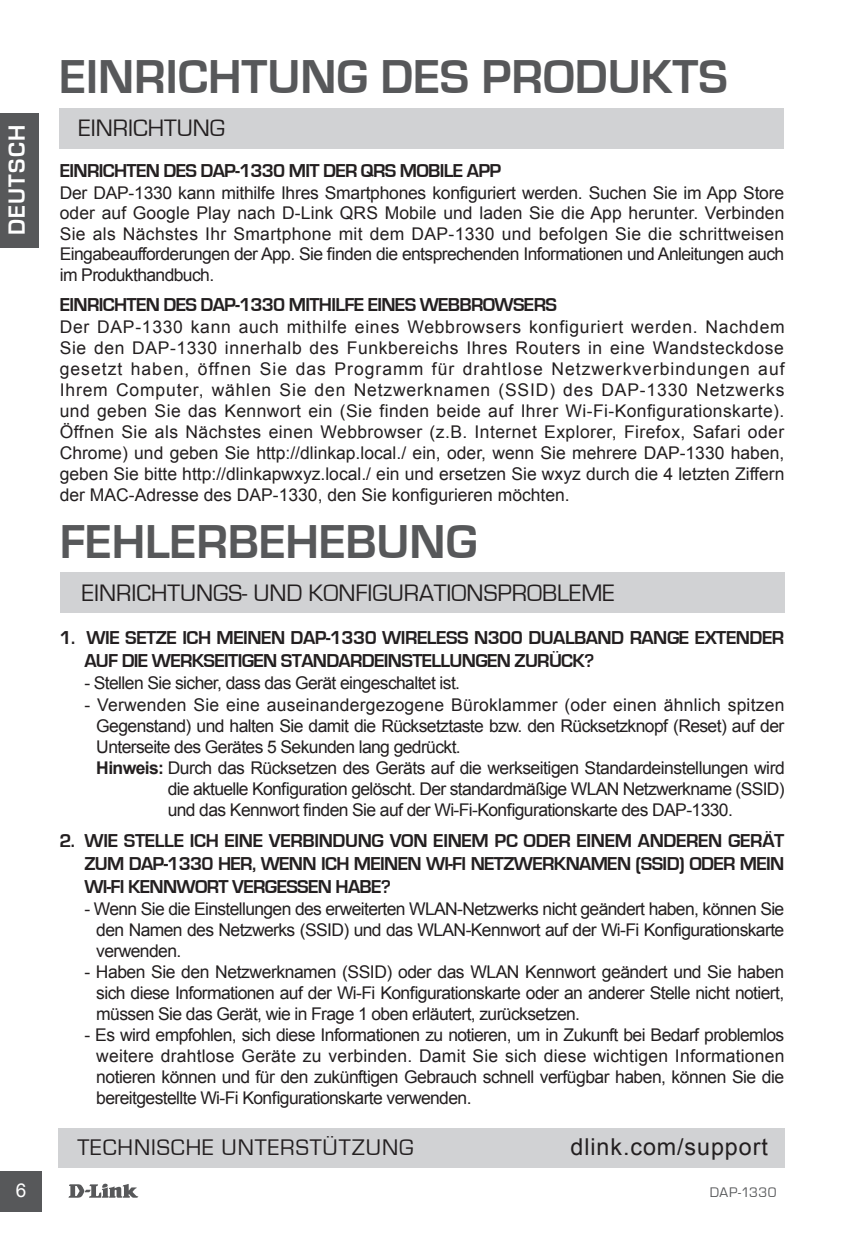
<style>
.page{position:relative;width:844px;height:1241px;background:#fff}
.page>*{position:absolute;margin:0;border:0;box-sizing:border-box;transform-origin:0 0}
.t1{font:700 49px "Eurostile";color:#57585a}
.t2{font:24.5px "Eurostile";color:#231f20}
.t3{font:700 24.15px "Eurostile";letter-spacing:.05em;color:#fff}
.t4{font:23.45px "Eurostile";letter-spacing:.04em;color:#231f20}
.t5{font:23.45px "Arial";letter-spacing:.04em;color:#231f20}
.t6{font:700 19.25px/23.1px "Eurostile";letter-spacing:-.035em;color:#231f20}
.t7{font:18.9px "Arial";color:#fff}
.t8{font:17.5px/21px "Arial";letter-spacing:-.035em;color:#231f20;text-align:justify}
.t9{font:17.5px "Arial";letter-spacing:.015em;color:#231f20}
.t10{font:14.35px "Eurostile";letter-spacing:.03em;color:#57585a}
.s1{font-weight:700}
</style>
<div class="page">
<svg style="left:68px;top:1183px;width:70px;height:14px"></svg>
<div style="left:0;top:1170px;width:41px;height:41px;background:#57585a"></div>
<div style="left:0;top:113px;width:38px;height:134px;background:#57585a"></div>
<div style="left:60px;top:108px;width:724px;height:41px;background:#d1d2d4"></div>
<div style="left:60px;top:572px;width:724px;height:40px;background:#d1d2d4"></div>
<div style="left:58px;top:1127px;width:726px;height:40px;background:#d1d2d4"></div>
<h3 class="t3" style="left:4px;top:235px;width:111px;rotate:-90deg">DEUTSCH</h3>
<h1 class="t1" style="left:60px;top:50px;width:669px">EINRICHTUNG DES PRODUKTS</h1>
<h2 class="t2" style="left:79px;top:115px;width:148px">EINRICHTUNG</h2>
<p class="t6" style="left:60px;top:159px;width:443px">EINRICHTEN DES DAP-1330 MIT DER QRS MOBILE APP</p>
<p class="t8" style="left:60px;top:182px;width:726px">Der DAP-1330 kann mithilfe Ihres Smartphones konfiguriert werden. Suchen Sie im App Store oder auf Google Play nach D-Link QRS Mobile und laden Sie die App herunter. Verbinden Sie als Nächstes Ihr Smartphone mit dem DAP-1330 und befolgen Sie die schrittweisen Eingabeaufforderungen der App. Sie finden die entsprechenden Informationen und Anleitungen auch im Produkthandbuch.</p>
<p class="t6" style="left:60px;top:294px;width:498px">EINRICHTEN DES DAP-1330 MITHILFE EINES WEBBROWSERS</p>
<p class="t8" style="left:60px;top:317px;width:726px">Der DAP-1330 kann auch mithilfe eines Webbrowsers konfiguriert werden. Nachdem Sie den DAP-1330 innerhalb des Funkbereichs Ihres Routers in eine Wandsteckdose gesetzt haben, öffnen Sie das Programm für drahtlose Netzwerkverbindungen auf Ihrem Computer, wählen Sie den Netzwerknamen (SSID) des DAP-1330 Netzwerks und geben Sie das Kennwort ein (Sie finden beide auf Ihrer Wi-Fi-Konfigurationskarte).<br>Öffnen Sie als Nächstes einen Webbrowser (z.B. Internet Explorer, Firefox, Safari oder Chrome) und geben Sie http://dlinkap.local./ ein, oder, wenn Sie mehrere DAP-1330 haben, geben Sie bitte http://dlinkapwxyz.local./ ein und ersetzen Sie wxyz durch die 4 letzten Ziffern der MAC-Adresse des DAP-1330, den Sie konfigurieren möchten.</p>
<h1 class="t1" style="left:60px;top:515px;width:419px">FEHLERBEHEBUNG</h1>
<h2 class="t2" style="left:82px;top:580px;width:534px">EINRICHTUNGS- UND KONFIGURATIONSPROBLEME</h2>
<p class="t6" style="left:84px;top:626px;width:701px;text-indent:-25px">1. WIE SETZE ICH MEINEN DAP-1330 WIRELESS N300 DUALBAND RANGE EXTENDER<br>AUF DIE WERKSEITIGEN STANDARDEINSTELLUNGEN ZURÜCK?</p>
<p class="t8" style="left:84px;top:673px;width:377px">- Stellen Sie sicher, dass das Gerät eingeschaltet ist.</p>
<p class="t9" style="left:84px;top:692px;width:701px">- Verwenden Sie eine auseinandergezogene Büroklammer (oder einen ähnlich spitzen</p>
<p class="t8" style="left:96px;top:715px;width:689px">Gegenstand) und halten Sie damit die Rücksetztaste bzw. den Rücksetzknopf (Reset) auf der</p>
<p class="t8" style="left:96px;top:736px;width:366px">Unterseite des Gerätes 5 Sekunden lang gedrückt.</p>
<p class="t8" style="left:96px;top:757px;width:689px"><span class="s1">Hinweis:</span> Durch das Rücksetzen des Geräts auf die werkseitigen Standardeinstellungen wird</p>
<p class="t8" style="left:168px;top:778px;width:618px">die aktuelle Konfiguration gelöscht. Der standardmäßige WLAN Netzwerkname (SSID)</p>
<p class="t8" style="left:168px;top:799px;width:566px">und das Kennwort finden Sie auf der Wi-Fi-Konfigurationskarte des DAP-1330.</p>
<p class="t6" style="left:84px;top:829px;width:701px;text-align:justify;text-indent:-25px">2. WIE STELLE ICH EINE VERBINDUNG VON EINEM PC ODER EINEM ANDEREN GERÄT ZUM DAP-1330 HER, WENN ICH MEINEN WI-FI NETZWERKNAMEN (SSID) ODER MEIN WI-FI KENNWORT VERGESSEN HABE?</p>
<p class="t8" style="left:96px;top:898px;width:689px;text-indent:-12px">- Wenn Sie die Einstellungen des erweiterten WLAN-Netzwerks nicht geändert haben, können Sie den Namen des Netzwerks (SSID) und das WLAN-Kennwort auf der Wi-Fi Konfigurationskarte verwenden.</p>
<p class="t8" style="left:96px;top:961px;width:689px;text-indent:-12px">- Haben Sie den Netzwerknamen (SSID) oder das WLAN Kennwort geändert und Sie haben sich diese Informationen auf der Wi-Fi Konfigurationskarte oder an anderer Stelle nicht notiert, müssen Sie das Gerät, wie in Frage 1 oben erläutert, zurücksetzen.</p>
<p class="t8" style="left:96px;top:1024px;width:689px;text-indent:-12px">- Es wird empfohlen, sich diese Informationen zu notieren, um in Zukunft bei Bedarf problemlos weitere drahtlose Geräte zu verbinden. Damit Sie sich diese wichtigen Informationen notieren können und für den zukünftigen Gebrauch schnell verfügbar haben, können Sie die bereitgestellte Wi-Fi Konfigurationskarte verwenden.</p>
<h3 class="t4" style="left:77px;top:1133px;width:338px">TECHNISCHE UNTERSTÜTZUNG</h3>
<h3 class="t5" style="left:570px;top:1131px;width:199px">dlink.com/support</h3>
<p class="t7" style="left:16px;top:1178px;width:12px">6</p>
<p class="t10" style="left:709px;top:1184px;width:68px">DAP-1330</p>
</div>
